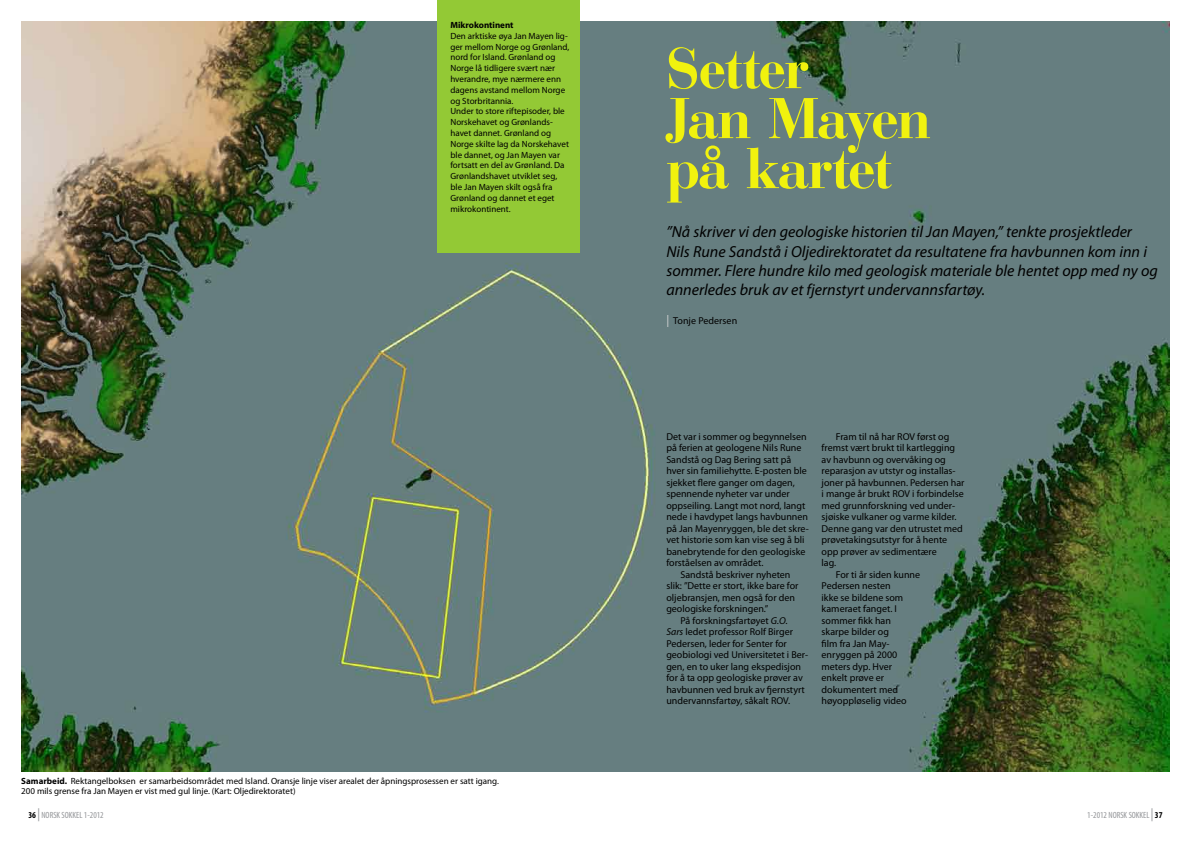
<style>
.page{position:relative;width:1191px;height:842px;background:#fff}
.page>*{position:absolute;margin:0;border:0;box-sizing:border-box;transform-origin:0 0}
.t1{font:700 60px/50px "Bauer Bodoni BT";letter-spacing:-.015em;color:#f1f20e}
.t2{font:italic 16px/19.2px "Myriad Pro";color:#000}
.t3{font:10px "Myriad Pro";color:#000}
.t4{font:9px/10.8px "Myriad Pro";color:#000}
.t5{font:condensed 9px "Myriad Pro";color:#939598}
.t6{font:700 9px "Myriad Pro";color:#000}
.s1{font-weight:700}
.s2{font-size:12px;color:#d1d3d4}
.s3{font-style:italic}
.s4{font-weight:700;color:#000}
.s5{font-size:13px}
</style>
<div class="page">
<img style="left:21px;top:21px;width:1148px;height:750px">
<div style="left:437px;top:0;width:143px;height:252px;background:#93c935"></div>
<p class="t6" style="left:450px;top:20px;width:65px">Mikrokontinent</p>
<p class="t4" style="left:450px;top:31px;width:120px">Den arktiske øya Jan Mayen lig&shy;ger mellom Norge og Grønland, nord for Island. Grønland og<br>Norge lå tidligere svært nær hverandre, mye nærmere enn dagens avstand mellom Norge og Storbritannia.<br>Under to store riftepisoder, ble<br>Norskehavet og Grønlands&shy;havet dannet. Grønland og<br>Norge skilte lag da Norskehavet ble dannet, og Jan Mayen var fortsatt en del av Grønland. Da<br>Grønlandshavet utviklet seg, ble Jan Mayen skilt også fra<br>Grønland og dannet et eget mikrokontinent.</p>
<p class="t4" style="left:21px;top:775px;width:479px"><span class="s1">Samarbeid.</span> Rektangelboksen er samarbeidsområdet med Island. Oransje linje viser arealet der åpningsprosessen er satt igang.<br>200 mils grense fra Jan Mayen er vist med gul linje. (Kart: Oljedirektoratet)</p>
<h1 class="t1" style="left:666px;top:42px;width:266px">Setter<br>Jan Mayen på kartet</h1>
<p class="t2" style="left:666px;top:223px;width:493px">”Nå skriver vi den geologiske historien til Jan Mayen,” tenkte prosjektleder Nils Rune Sandstå i Oljedirektoratet da resultatene fra havbunnen kom inn i sommer. Flere hundre kilo med geologisk materiale ble hentet opp med ny og annerledes bruk av et fjernstyrt undervannsfartøy.</p>
<p class="t3" style="left:666px;top:315px;width:72px"><span class="s2">|</span> Tonje Pedersen</p>
<p class="t3" style="left:666px;top:431px;width:142px">Det var i sommer og begynnelsen</p>
<p class="t3" style="left:666px;top:442px;width:137px">på ferien at geologene Nils Rune</p>
<p class="t3" style="left:666px;top:454px;width:126px">Sandstå og Dag Bering satt på</p>
<p class="t3" style="left:666px;top:465px;width:142px">hver sin familiehytte. E-posten ble</p>
<p class="t3" style="left:666px;top:477px;width:130px">sjekket flere ganger om dagen,</p>
<p class="t3" style="left:666px;top:488px;width:125px">spennende nyheter var under</p>
<p class="t3" style="left:666px;top:500px;width:140px">oppseiling. Langt mot nord, langt</p>
<p class="t3" style="left:666px;top:511px;width:143px">nede i havdypet langs havbunnen</p>
<p class="t3" style="left:666px;top:523px;width:144px">på Jan Mayenryggen, ble det skre-</p>
<p class="t3" style="left:666px;top:534px;width:140px">vet historie som kan vise seg å bli</p>
<p class="t3" style="left:666px;top:546px;width:141px">banebrytende for den geologiske</p>
<p class="t3" style="left:666px;top:557px;width:99px">forståelsen av området.</p>
<p class="t3" style="left:680px;top:569px;width:111px">Sandstå beskriver nyheten</p>
<p class="t3" style="left:666px;top:580px;width:134px">slik: ”Dette er stort, ikke bare for</p>
<p class="t3" style="left:666px;top:592px;width:130px">oljebransjen, men også for den</p>
<p class="t3" style="left:666px;top:603px;width:104px">geologiske forskningen.”</p>
<p class="t3" style="left:680px;top:615px;width:109px">På forskningsfartøyet <span class="s3">G.O.</span></p>
<p class="t3" style="left:666px;top:626px;width:128px"><span class="s3">Sars</span> ledet professor Rolf Birger</p>
<p class="t3" style="left:666px;top:638px;width:122px">Pedersen, leder for Senter for</p>
<p class="t3" style="left:666px;top:649px;width:143px">geobiologi ved Universitetet i Ber-</p>
<p class="t3" style="left:666px;top:661px;width:136px">gen, en to uker lang ekspedisjon</p>
<p class="t3" style="left:666px;top:672px;width:138px">for å ta opp geologiske prøver av</p>
<p class="t3" style="left:666px;top:684px;width:140px">havbunnen ved bruk av fjernstyrt</p>
<p class="t3" style="left:666px;top:695px;width:125px">undervannsfartøy, såkalt ROV.</p>
<p class="t3" style="left:835px;top:431px;width:115px">Fram til nå har ROV først og</p>
<p class="t3" style="left:821px;top:442px;width:135px">fremst vært brukt til kartlegging</p>
<p class="t3" style="left:821px;top:454px;width:126px">av havbunn og overvåking og</p>
<p class="t3" style="left:821px;top:465px;width:135px">reparasjon av utstyr og installas-</p>
<p class="t3" style="left:821px;top:477px;width:144px">joner på havbunnen. Pedersen har</p>
<p class="t3" style="left:821px;top:488px;width:144px">i mange år brukt ROV i forbindelse</p>
<p class="t3" style="left:821px;top:500px;width:135px">med grunnforskning ved under-</p>
<p class="t3" style="left:821px;top:511px;width:136px">sjøiske vulkaner og varme kilder.</p>
<p class="t3" style="left:821px;top:523px;width:143px">Denne gang var den utrustet med</p>
<p class="t3" style="left:821px;top:534px;width:127px">prøvetakingsutstyr for å hente</p>
<p class="t3" style="left:821px;top:546px;width:117px">opp prøver av sedimentære</p>
<p class="t3" style="left:821px;top:557px;width:16px">lag.</p>
<p class="t3" style="left:835px;top:569px;width:86px">For ti år siden kunne</p>
<p class="t3" style="left:821px;top:580px;width:70px">Pedersen nesten</p>
<p class="t3" style="left:821px;top:592px;width:83px">ikke se bildene som</p>
<p class="t3" style="left:821px;top:603px;width:77px">kameraet fanget. I</p>
<p class="t3" style="left:821px;top:615px;width:71px">sommer fikk han</p>
<p class="t3" style="left:821px;top:626px;width:69px">skarpe bilder og</p>
<p class="t3" style="left:821px;top:638px;width:69px">film fra Jan May-</p>
<p class="t3" style="left:821px;top:649px;width:77px">enryggen på 2000</p>
<p class="t3" style="left:821px;top:661px;width:72px">meters dyp. Hver</p>
<p class="t3" style="left:821px;top:672px;width:64px">enkelt prøve er</p>
<p class="t3" style="left:821px;top:684px;width:78px">dokumentert med</p>
<p class="t3" style="left:821px;top:695px;width:86px">høyoppløselig video</p>
<p class="t5" style="left:28px;top:810px;width:77px"><span class="s4">36</span> <span class="s5">|</span> NORSK SOKKEL 1-2012</p>
<p class="t5" style="left:1087px;top:810px;width:77px">1-2012 NORSK SOKKEL <span class="s5">|</span> <span class="s4">37</span></p>
</div>
